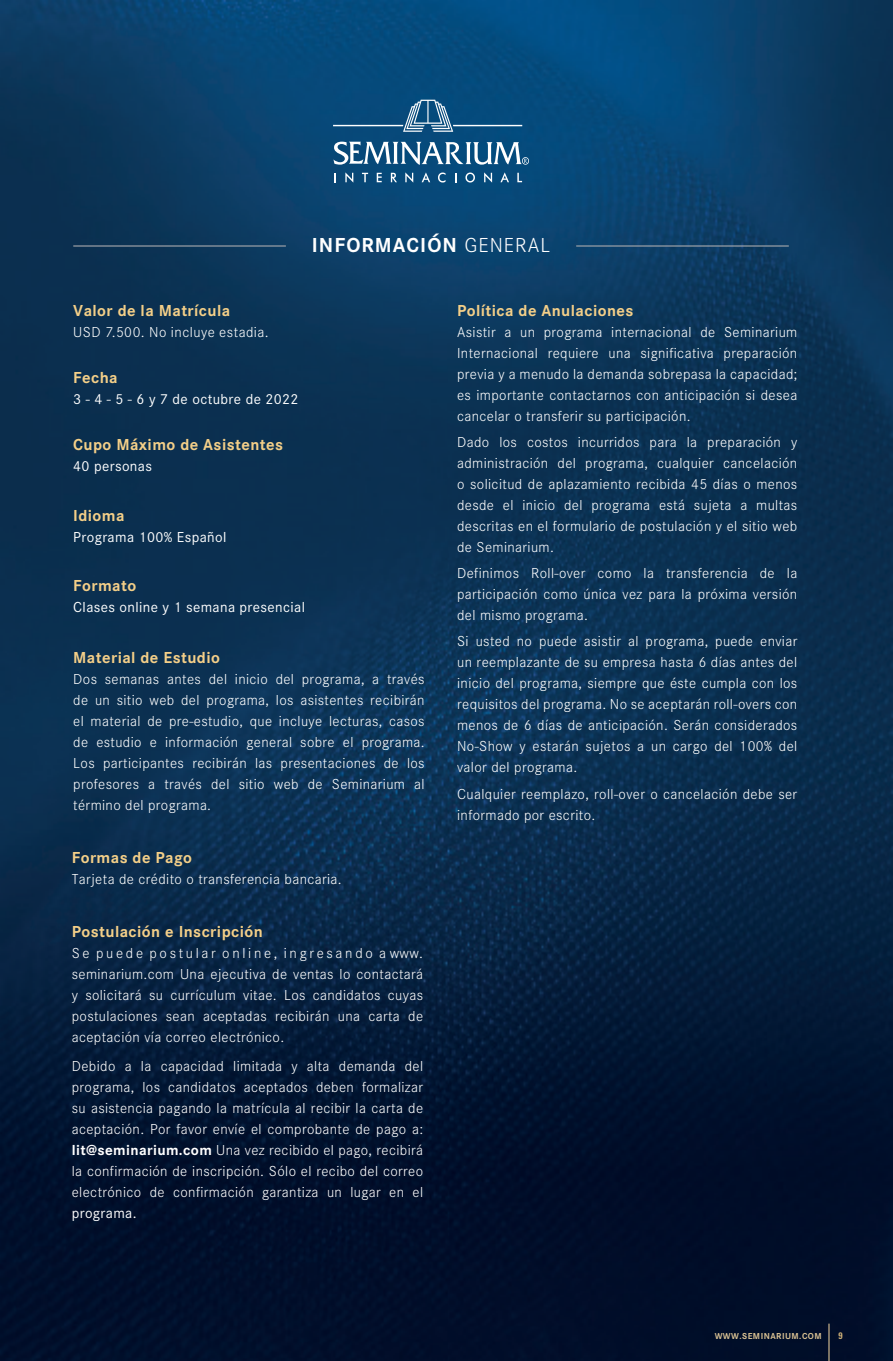
<style>
.page{position:relative;width:893px;height:1361px;background:#fff}
.page>*{position:absolute;margin:0;border:0;box-sizing:border-box;transform-origin:0 0}
.t1{font:700 21px "Corporate S";letter-spacing:.05em;color:#fff}
.t2{font:700 16.5px "Corporate S";letter-spacing:.025em;color:#f4cf88}
.t3{font:300 15px/21px "Corporate S";letter-spacing:.025em;color:#fff;text-align:justify}
.t4{font:15px "Corporate S";letter-spacing:.025em;color:#fff}
.t5{font:700 condensed 9.45px "Univers LT Std";color:#ceb077}
.t6{font:700 9px "Corporate S";letter-spacing:.05em;color:#d9c193}
.s1{font-weight:300}
.s2{font-weight:700}
.s3{font-weight:400}
</style>
<div class="page">
<img style="left:0;top:0;width:893px;height:1361px">
<hr style="left:828px;top:1323px;width:1px;height:38px;background:#d9c193">
<hr style="left:576px;top:245px;width:213px;height:2px;background:#a8a9ad">
<hr style="left:73px;top:245px;width:213px;height:2px;background:#a8a9ad">
<svg style="left:334px;top:173px;width:2px;height:9px"></svg>
<svg style="left:345px;top:172px;width:8px;height:11px"></svg>
<svg style="left:362px;top:173px;width:6px;height:9px"></svg>
<svg style="left:377px;top:173px;width:5px;height:9px"></svg>
<svg style="left:391px;top:173px;width:6px;height:9px"></svg>
<svg style="left:405px;top:172px;width:8px;height:11px"></svg>
<svg style="left:422px;top:172px;width:8px;height:10px"></svg>
<svg style="left:438px;top:172px;width:8px;height:10px"></svg>
<svg style="left:465px;top:173px;width:10px;height:9px"></svg>
<svg style="left:484px;top:172px;width:8px;height:11px"></svg>
<svg style="left:500px;top:172px;width:9px;height:10px"></svg>
<svg style="left:517px;top:173px;width:5px;height:9px"></svg>
<svg style="left:333px;top:100px;width:189px;height:32px;background:#1f5c89"></svg>
<svg style="left:333px;top:141px;width:196px;height:24px"></svg>
<p class="t1" style="left:312px;top:233px;width:240px">INFORMACIÓN <span class="s1">GENERAL</span></p>
<p class="t2" style="left:73px;top:301px;width:159px">Valor de la Matrícula</p>
<p class="t3" style="left:73px;top:322px;width:197px">USD 7.500. No incluye estadia.</p>
<p class="t2" style="left:73px;top:368px;width:46px">Fecha</p>
<p class="t4" style="left:73px;top:391px;width:227px">3 - 4 - 5 - 6 y 7 de octubre de 2022</p>
<p class="t2" style="left:73px;top:435px;width:211px">Cupo Máximo de Asistentes</p>
<p class="t4" style="left:73px;top:458px;width:80px">40 personas</p>
<p class="t2" style="left:73px;top:506px;width:53px">Idioma</p>
<p class="t4" style="left:73px;top:528px;width:155px">Programa 100% Español</p>
<p class="t2" style="left:73px;top:576px;width:65px">Formato</p>
<p class="t4" style="left:73px;top:598px;width:233px">Clases online y 1 semana presencial</p>
<p class="t2" style="left:73px;top:648px;width:148px">Material de Estudio</p>
<p class="t3" style="left:73px;top:668px;width:353px">Dos semanas antes del inicio del programa, a través de un sitio web del programa, los asistentes recibirán el material de pre-estudio, que incluye lecturas, casos de estudio e información general sobre el programa.<br>Los participantes recibirán las presentaciones de los profesores a través del sitio web de Seminarium al término del programa.</p>
<p class="t2" style="left:72px;top:848px;width:122px">Formas de Pago</p>
<p class="t3" style="left:72px;top:868px;width:271px">Tarjeta de crédito o transferencia bancaria.</p>
<p class="t2" style="left:72px;top:922px;width:192px">Postulación e Inscripción</p>
<p class="t3" style="left:72px;top:942px;width:353px">Se puede postular online, ingresando awww. seminarium.com Una ejecutiva de ventas lo contactará y solicitará su currículum vitae. Los candidatos cuyas postulaciones sean aceptadas recibirán una carta de aceptación vía correo electrónico.</p>
<p class="t3" style="left:72px;top:1056px;width:353px">Debido a la capacidad limitada y alta demanda del programa, los candidatos aceptados deben formalizar su asistencia pagando la matrícula al recibir la carta de aceptación. Por favor envíe el comprobante de pago a: <span class="s2">lit@seminarium.com</span> Una vez recibido el pago, recibirá la confirmación de inscripción. Sólo el recibo del correo electrónico de confirmación garantiza un lugar en el <span class="s3">programa.</span></p>
<p class="t2" style="left:457px;top:301px;width:178px">Política de Anulaciones</p>
<p class="t3" style="left:457px;top:322px;width:342px">Asistir a un programa internacional de Seminarium Internacional requiere una significativa preparación previa y a menudo la demanda sobrepasa la capacidad; es importante contactarnos con anticipación si desea cancelar o transferir su participación.</p>
<p class="t3" style="left:457px;top:432px;width:342px">Dado los costos incurridos para la preparación y administración del programa, cualquier cancelación o solicitud de aplazamiento recibida 45 días o menos desde el inicio del programa está sujeta a multas descritas en el formulario de postulación y el sitio web de Seminarium.</p>
<p class="t3" style="left:457px;top:563px;width:342px">Definimos Roll-over como la transferencia de la participación como única vez para la próxima versión del mismo programa.</p>
<p class="t3" style="left:457px;top:631px;width:342px">Si usted no puede asistir al programa, puede enviar un reemplazante de su empresa hasta 6 días antes del inicio del programa, siempre que éste cumpla con los requisitos del programa. No se aceptarán roll-overs con menos de 6 días de anticipación. Serán considerados No-Show y estarán sujetos a un cargo del 100% del valor del programa.</p>
<p class="t3" style="left:457px;top:783px;width:342px">Cualquier reemplazo, roll-over o cancelación debe ser informado por escrito.</p>
<p class="t6" style="left:715px;top:1330px;width:108px">WWW.SEMINARIUM.COM</p>
<p class="t5" style="left:838px;top:1330px;width:6px">9</p>
</div>
